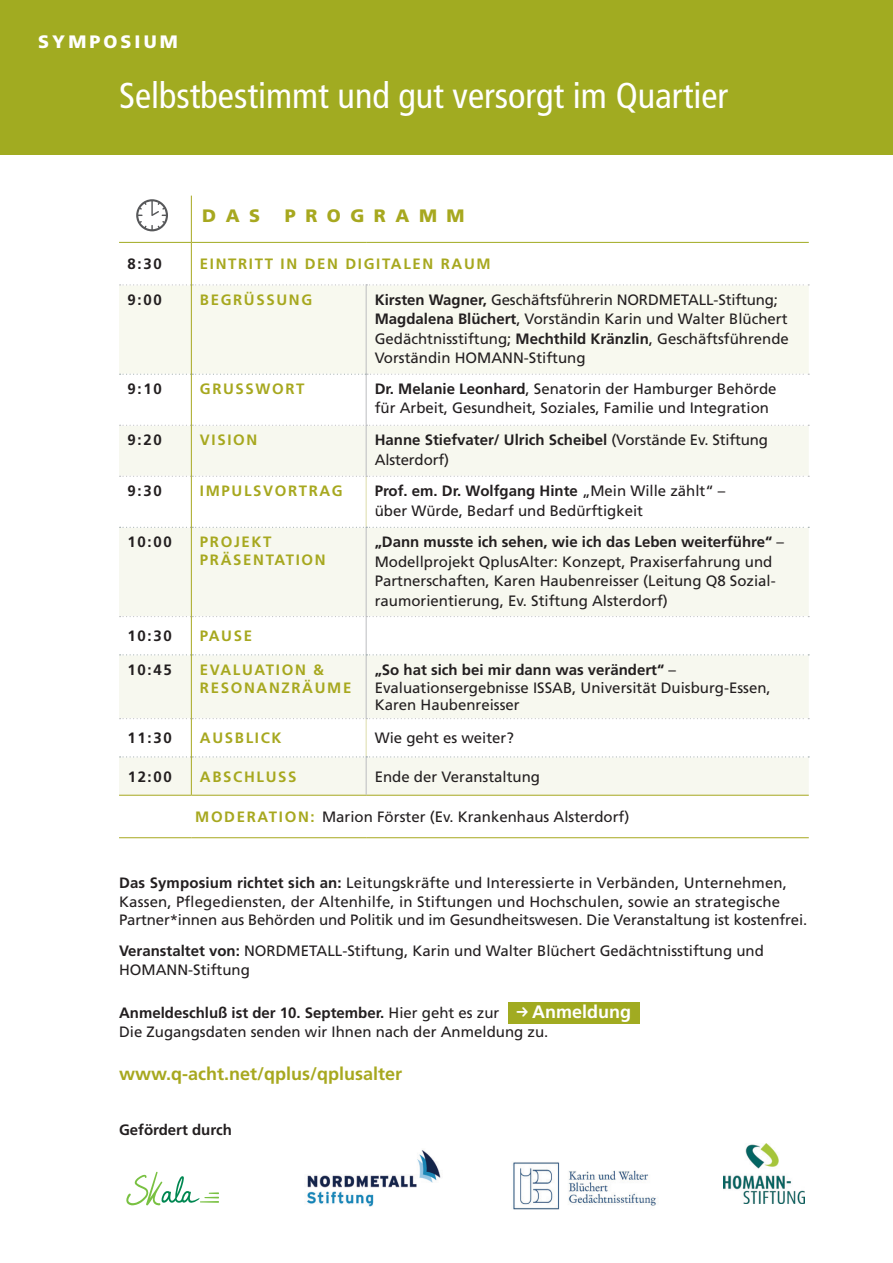
<style>
.page{position:relative;width:893px;height:1263px;background:#fff}
.page>*{position:absolute;margin:0;border:0;box-sizing:border-box;transform-origin:0 0}
.t1{font:condensed 36px "Frutiger";color:#fff}
.t2{font:700 18px "Frutiger";color:#a7a81f}
.t3{font:900 18px "Frutiger";letter-spacing:.53em;color:#a7a81f}
.t4{font:900 18px "Frutiger";letter-spacing:.17em;color:#fff}
.t5{font:700 18px "Frutiger";color:#fff}
.t6{font:15px/19.5px "Frutiger";color:#231f20}
.t7{font:700 15px/18px "Frutiger";letter-spacing:.11em;color:#a7a81f}
.t8{font:700 15px "Frutiger";letter-spacing:.11em;color:#231f20}
.t9{font:700 15px "Frutiger";color:#231f20}
.s1{font-weight:700}
.s2{font-weight:700;color:#a7a81f}
</style>
<div class="page">
<div style="left:119px;top:285px;width:690px;height:89px;background:#f8f9ef"></div>
<svg style="left:119px;top:425px;width:690px;height:370px;fill:#f7f8ef"></svg>
<svg style="left:120px;top:284px;width:689px;height:1px"></svg>
<hr style="left:366px;top:285px;width:1px;height:89px;background:#bcbdc0">
<hr style="left:366px;top:374px;width:1px;height:51px;background:#bcbdc0">
<hr style="left:366px;top:426px;width:1px;height:50px;background:#bcbdc0">
<svg style="left:120px;top:374px;width:689px;height:1px"></svg>
<hr style="left:366px;top:528px;width:1px;height:88px;background:#bcbdc0">
<hr style="left:366px;top:655px;width:1px;height:63px;background:#bcbdc0">
<svg style="left:120px;top:425px;width:689px;height:1px"></svg>
<svg style="left:120px;top:476px;width:689px;height:1px"></svg>
<hr style="left:366px;top:477px;width:1px;height:50px;background:#e0e0b4">
<svg style="left:120px;top:527px;width:689px;height:1px"></svg>
<svg style="left:120px;top:616px;width:689px;height:1px"></svg>
<svg style="left:120px;top:654px;width:689px;height:1px"></svg>
<svg style="left:120px;top:718px;width:689px;height:1px"></svg>
<hr style="left:366px;top:719px;width:1px;height:37px;background:#e0e0b4">
<svg style="left:120px;top:756px;width:689px;height:1px"></svg>
<hr style="left:119px;top:795px;width:72px;height:1px;background:#a7a81f">
<hr style="left:191px;top:795px;width:175px;height:1px;background:#a7a81f">
<hr style="left:366px;top:795px;width:443px;height:1px;background:#a7a81f">
<hr style="left:119px;top:837px;width:72px;height:1px;background:#a7a81f">
<hr style="left:191px;top:837px;width:175px;height:1px;background:#a7a81f">
<hr style="left:366px;top:837px;width:443px;height:1px;background:#a7a81f">
<hr style="left:366px;top:757px;width:1px;height:38px;background:#bcbdc0">
<hr style="left:366px;top:617px;width:1px;height:37px;background:#bcbdc0">
<hr style="left:119px;top:242px;width:72px;height:1px;background:#a1ab21">
<hr style="left:192px;top:242px;width:174px;height:1px;background:#a1ab21">
<hr style="left:366px;top:242px;width:443px;height:1px;background:#a1ab21">
<hr style="left:191px;top:196px;width:1px;height:46px;background:#a7a81f">
<hr style="left:191px;top:242px;width:1px;height:43px;background:#a7a81f">
<hr style="left:191px;top:285px;width:1px;height:89px;background:#a7a81f">
<hr style="left:191px;top:374px;width:1px;height:51px;background:#a7a81f">
<hr style="left:191px;top:425px;width:1px;height:51px;background:#a7a81f">
<hr style="left:191px;top:476px;width:1px;height:51px;background:#a7a81f">
<hr style="left:191px;top:527px;width:1px;height:90px;background:#a7a81f">
<hr style="left:191px;top:617px;width:1px;height:38px;background:#a7a81f">
<hr style="left:191px;top:655px;width:1px;height:64px;background:#a7a81f">
<hr style="left:191px;top:719px;width:1px;height:38px;background:#a7a81f">
<hr style="left:191px;top:757px;width:1px;height:38px;background:#a7a81f">
<svg style="left:136px;top:199px;width:32px;height:32px"></svg>
<div style="left:0;top:0;width:893px;height:154px;background:#a1ab21"></div>
<svg style="left:126px;top:1172px;width:93px;height:34px"></svg>
<img style="left:307px;top:1150px;width:134px;height:57px">
<img style="left:513px;top:1162px;width:143px;height:48px">
<img style="left:723px;top:1143px;width:82px;height:60px">
<div style="left:508px;top:1002px;width:132px;height:21px;background:#a1ab21"></div>
<p class="t4" style="left:38px;top:31px;width:141px">SYMPOSIUM</p>
<h1 class="t1" style="left:119px;top:74px;width:611px">Selbstbestimmt und gut versorgt im Quartier</h1>
<p class="t3" style="left:202px;top:204px;width:60px">DAS</p>
<p class="t3" style="left:285px;top:204px;width:181px">PROGRAMM</p>
<p class="t8" style="left:128px;top:255px;width:36px">8:30</p>
<p class="t7" style="left:200px;top:255px;width:292px">EINTRITT IN DEN DIGITALEN RAUM</p>
<p class="t8" style="left:128px;top:291px;width:36px">9:00</p>
<p class="t7" style="left:200px;top:290px;width:114px">BEGRÜSSUNG</p>
<p class="t6" style="left:375px;top:290px;width:416px"><span class="s1">Kirsten Wagner,</span> Geschäftsführerin NORDMETALL-Stiftung; <span class="s1">Magdalena Blüchert</span>, Vorständin Karin und Walter Blüchert Gedächtnisstiftung; <span class="s1">Mechthild Kränzlin</span>, Geschäftsführende Vorständin HOMANN-Stiftung</p>
<p class="t8" style="left:128px;top:380px;width:36px">9:10</p>
<p class="t7" style="left:200px;top:380px;width:106px">GRUSSWORT</p>
<p class="t6" style="left:375px;top:379px;width:403px"><span class="s1">Dr. Melanie Leonhard</span>, Senatorin der Hamburger Behörde für Arbeit, Gesundheit, Soziales, Familie und Integration</p>
<p class="t8" style="left:128px;top:431px;width:36px">9:20</p>
<p class="t7" style="left:200px;top:431px;width:59px">VISION</p>
<p class="t6" style="left:375px;top:430px;width:395px"><span class="s1">Hanne Stiefvater/ Ulrich Scheibel</span> (Vorstände Ev. Stiftung<br>Alsterdorf)</p>
<p class="t8" style="left:128px;top:482px;width:36px">9:30</p>
<p class="t7" style="left:200px;top:482px;width:144px">IMPULSVORTRAG</p>
<p class="t6" style="left:375px;top:481px;width:352px"><span class="s1">Prof. em. Dr. Wolfgang Hinte</span> „Mein Wille zählt“ – über Würde, Bedarf und Bedürftigkeit</p>
<p class="t8" style="left:128px;top:533px;width:46px">10:00</p>
<p class="t7" style="left:200px;top:533px;width:127px">PROJEKT<br>PRÄSENTATION</p>
<p class="t6" style="left:375px;top:532px;width:411px"><span class="s1">„Dann musste ich sehen, wie ich das Leben weiterführe“</span> – Modellprojekt QplusAlter: Konzept, Praxiserfahrung und Partnerschaften, Karen Haubenreisser (Leitung Q8 Sozial&shy;raumorientierung, Ev. Stiftung Alsterdorf)</p>
<p class="t8" style="left:128px;top:627px;width:46px">10:30</p>
<p class="t7" style="left:200px;top:627px;width:54px">PAUSE</p>
<p class="t8" style="left:128px;top:661px;width:46px">10:45</p>
<p class="t7" style="left:200px;top:660px;width:153px">EVALUATION &amp;<br>RESONANZRÄUME</p>
<p class="t6" style="left:375px;top:661px;width:397px;line-height:17.7px"><span class="s1">„So hat sich bei mir dann was verändert“</span> –<br>Evaluationsergebnisse ISSAB, Universität Duisburg-Essen,<br>Karen Haubenreisser</p>
<p class="t8" style="left:128px;top:729px;width:46px">11:30</p>
<p class="t7" style="left:200px;top:729px;width:83px">AUSBLICK</p>
<p class="t6" style="left:375px;top:728px;width:141px">Wie geht es weiter?</p>
<p class="t8" style="left:128px;top:768px;width:46px">12:00</p>
<p class="t7" style="left:200px;top:767px;width:98px">ABSCHLUSS</p>
<p class="t6" style="left:375px;top:767px;width:167px">Ende der Veranstaltung</p>
<p class="t6" style="left:195px;top:807px;width:436px"><span class="s2">MODERATION:</span> Marion Förster (Ev. Krankenhaus Alsterdorf)</p>
<p class="t6" style="left:119px;top:873px;width:690px;line-height:18.8px"><span class="s1">Das Symposium richtet sich an:</span> Leitungskräfte und Interessierte in Verbänden, Unternehmen,<br>Kassen, Pflegediensten, der Altenhilfe, in Stiftungen und Hochschulen, sowie an strategische<br>Partner*innen aus Behörden und Politik und im Gesundheitswesen. Die Veranstaltung ist kostenfrei.</p>
<p class="t6" style="left:119px;top:942px;width:646px;line-height:18.8px"><span class="s1">Veranstaltet von:</span> NORDMETALL-Stiftung, Karin und Walter Blüchert Gedächtnisstiftung und<br>HOMANN-Stiftung</p>
<p class="t6" style="left:119px;top:1003px;width:431px;line-height:18.8px"><span class="s1">Anmeldeschluß ist der 10. September.</span> Hier geht es zur<br>Die Zugangsdaten senden wir Ihnen nach der Anmeldung zu.</p>
<p class="t2" style="left:119px;top:1063px;width:285px">www.q-acht.net/qplus/qplusalter</p>
<p class="t5" style="left:532px;top:1001px;width:100px">Anmeldung</p>
<p class="t9" style="left:119px;top:1121px;width:114px">Gefördert durch</p>
</div>
